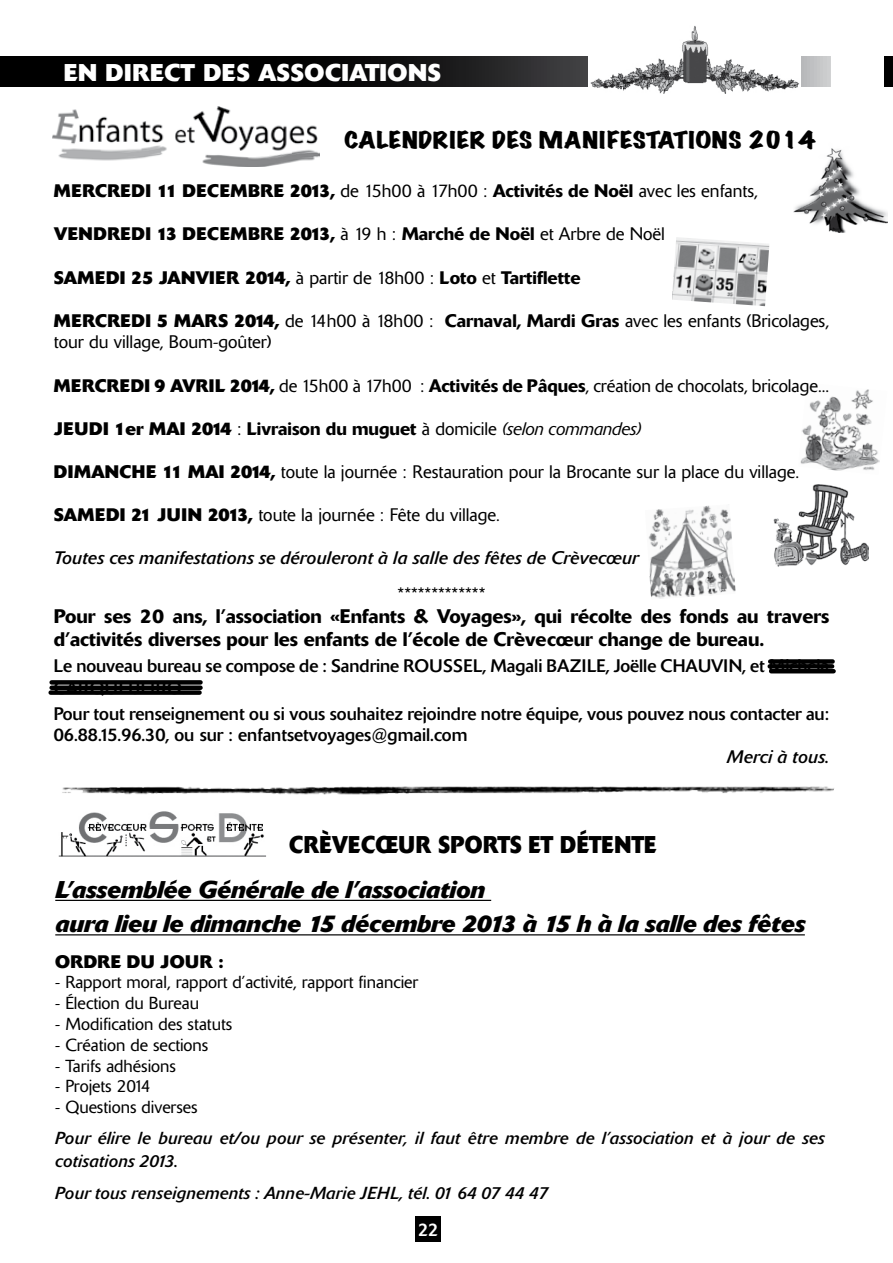
<style>
.page{position:relative;width:893px;height:1263px;background:#fff}
.page>*{position:absolute;margin:0;border:0;box-sizing:border-box;transform-origin:0 0}
.t1{font:italic 700 24px/34.5px "Delta";color:#000}
.t2{font:700 24px "Delta";color:#000;scale:.89 1}
.t3{font:700 24px "Delta";letter-spacing:.02em;color:#fff}
.t4{font:expanded 21px "Marker Felt";letter-spacing:.03em;color:#000;scale:1.23 1}
.t5{font:500 19.5px/23.4px "Delta";color:#000}
.t6{font:300 18px/21.6px "Delta";color:#000}
.t7{font:18px/21.6px "Delta";color:#000}
.t8{font:italic 18px "Delta";color:#000}
.t9{font:700 18px "Delta";color:#000}
.t10{font:500 18px "Delta";color:#000}
.t11{font:700 18px "Delta";letter-spacing:.02em;color:#000}
.t12{font:18px "Delta";color:#fff}
.t13{font:300 17.25px "Delta";color:#000}
.t14{font:italic 17.25px/22.5px "Delta";color:#000}
.s1{font-weight:700}
.s2{font-weight:500}
.s3{font-weight:300}
.s4{font-weight:300;font-style:italic}
</style>
<div class="page">
<img style="left:800px;top:389px;width:80px;height:82px">
<svg style="left:0;top:57px;width:830px;height:29px;background:#161617"></svg>
<div style="left:415px;top:1216px;width:26px;height:26px;background:#000"></div>
<hr style="left:55px;top:900px;width:436px;height:1px;background:#000">
<hr style="left:55px;top:934px;width:750px;height:1px;background:#000">
<img style="left:58px;top:811px;width:208px;height:46px">
<img style="left:588px;top:26px;width:212px;height:68px">
<img style="left:62px;top:787px;width:772px;height:8px">
<div style="left:884px;top:57px;width:9px;height:29px;background:#000"></div>
<img style="left:52px;top:106px;width:268px;height:60px">
<img style="left:794px;top:148px;width:93px;height:85px">
<img style="left:672px;top:237px;width:97px;height:69px">
<img style="left:648px;top:505px;width:88px;height:94px">
<img style="left:774px;top:485px;width:95px;height:82px">
<div style="left:770px;top:659px;width:63px;height:5px;background:#000"></div>
<div style="left:770px;top:664px;width:62px;height:5px;background:#000"></div>
<hr style="left:771px;top:669px;width:63px;height:4px;background:#000">
<div style="left:52px;top:680px;width:149px;height:5px;background:#000"></div>
<div style="left:52px;top:685px;width:149px;height:5px;background:#000"></div>
<div style="left:51px;top:690px;width:149px;height:5px;background:#000"></div>
<h1 class="t3" style="left:64px;top:58px;width:379px">EN DIRECT DES ASSOCIATIONS</h1>
<p class="t4" style="left:344px;top:124px;width:384px">CALENDRIER DES MANIFESTATIONS 2014</p>
<p class="t6" style="left:54px;top:180px;width:706px"><span class="s1">MERCREDI 11 DECEMBRE 2013,</span> de 15h00 à 17h00 : <span class="s2">Activités de Noël</span> avec les enfants,</p>
<p class="t11" style="left:54px;top:223px;width:613px">VENDREDI 13 DECEMBRE 2013, <span class="s3">à 19 h :</span> <span class="s2">Marché de Noël</span> <span class="s3">et Arbre de Noël</span></p>
<p class="t9" style="left:54px;top:266px;width:528px">SAMEDI 25 JANVIER 2014, <span class="s3">à partir de 18h00 :</span> <span class="s2">Loto</span> <span class="s3">et</span> <span class="s2">Tartiflette</span></p>
<p class="t6" style="left:54px;top:310px;width:777px"><span class="s1">MERCREDI 5 MARS 2014,</span> de 14h00 à 18h00 : <span class="s2">Carnaval, Mardi Gras</span> avec les enfants (Bricolages, tour du village, Boum-goûter)</p>
<p class="t6" style="left:54px;top:375px;width:777px"><span class="s1">MERCREDI 9 AVRIL 2014,</span> de 15h00 à 17h00 : <span class="s2">Activités de Pâques</span>, création de chocolats, bricolage...</p>
<p class="t10" style="left:54px;top:418px;width:589px"><span class="s1">JEUD I 1er MAI 2014</span> <span class="s3">:</span> Livraison du muguet <span class="s3">à domicile</span> <span class="s4">(selon commandes)</span></p>
<p class="t6" style="left:54px;top:461px;width:747px"><span class="s1">DIMANCHE 11 MAI 2014,</span> toute la journée : Restauration pour la Brocante sur la place du village.</p>
<p class="t6" style="left:54px;top:504px;width:448px"><span class="s1">SAMEDI 21 JU IN 2013,</span> toute la journée : Fête du village.</p>
<p class="t8" style="left:54px;top:548px;width:586px">Toutes ces manifestations se dérouleront à la salle des fêtes de Crèvecœur</p>
<p class="t6" style="left:398px;top:583px;width:89px">*************</p>
<p class="t5" style="left:54px;top:604px;width:777px">Pour ses 20 ans, l’association «Enfants &amp; Voyages», qui récolte des fonds au travers d’activités diverses pour les enfants de l’école de Crèvecœur change de bureau.</p>
<p class="t7" style="left:54px;top:655px;width:777px">Le nouveau bureau se compose de : Sandrine ROUSSEL, Magali BAZILE, Joëlle CHAUVIN, et Michela<br>CARQUEIJEIRO.</p>
<p class="t7" style="left:54px;top:703px;width:777px">Pour tout renseignement ou si vous souhaitez rejoindre notre équipe, vous pouvez nous contacter au:<br>06.88.15.96.30, ou sur : enfantsetvoyages@gmail.com</p>
<p class="t8" style="left:727px;top:746px;width:103px">Merci à tous.</p>
<h1 class="t2" style="left:289px;top:829px;width:415px">CRÈVECŒU R SPORTS ET DÉTENTE</h1>
<h1 class="t1" style="left:55px;top:872px;width:751px">L’assemblée Générale de l’association<br>aura lieu le dimanche 15 décembre 2013 à 15 h à la salle des fêtes</h1>
<p class="t9" style="left:55px;top:950px;width:170px">ORDRE DU JOUR :</p>
<p class="t13" style="left:55px;top:972px;width:364px">- Rapport moral, rapport d’activité, rapport financier</p>
<p class="t13" style="left:55px;top:993px;width:145px">- Élection du Bureau</p>
<p class="t13" style="left:55px;top:1014px;width:178px">- Modification des statuts</p>
<p class="t13" style="left:55px;top:1035px;width:155px">- Création de sections</p>
<p class="t13" style="left:55px;top:1055px;width:122px">- Tarifs adhésions</p>
<p class="t13" style="left:55px;top:1076px;width:97px">- Projets 2014</p>
<p class="t13" style="left:55px;top:1097px;width:144px">- Questions diverses</p>
<p class="t14" style="left:55px;top:1127px;width:771px">Pour élire le bureau et/ou pour se présenter, il faut être membre de l’association et à jour de ses cotisations 2013.</p>
<p class="t14" style="left:55px;top:1182px;width:495px">Pour tous renseignements : Anne-Marie JEHL, tél. 01 64 07 44 47</p>
<p class="t12" style="left:418px;top:1219px;width:22px">22</p>
</div>
